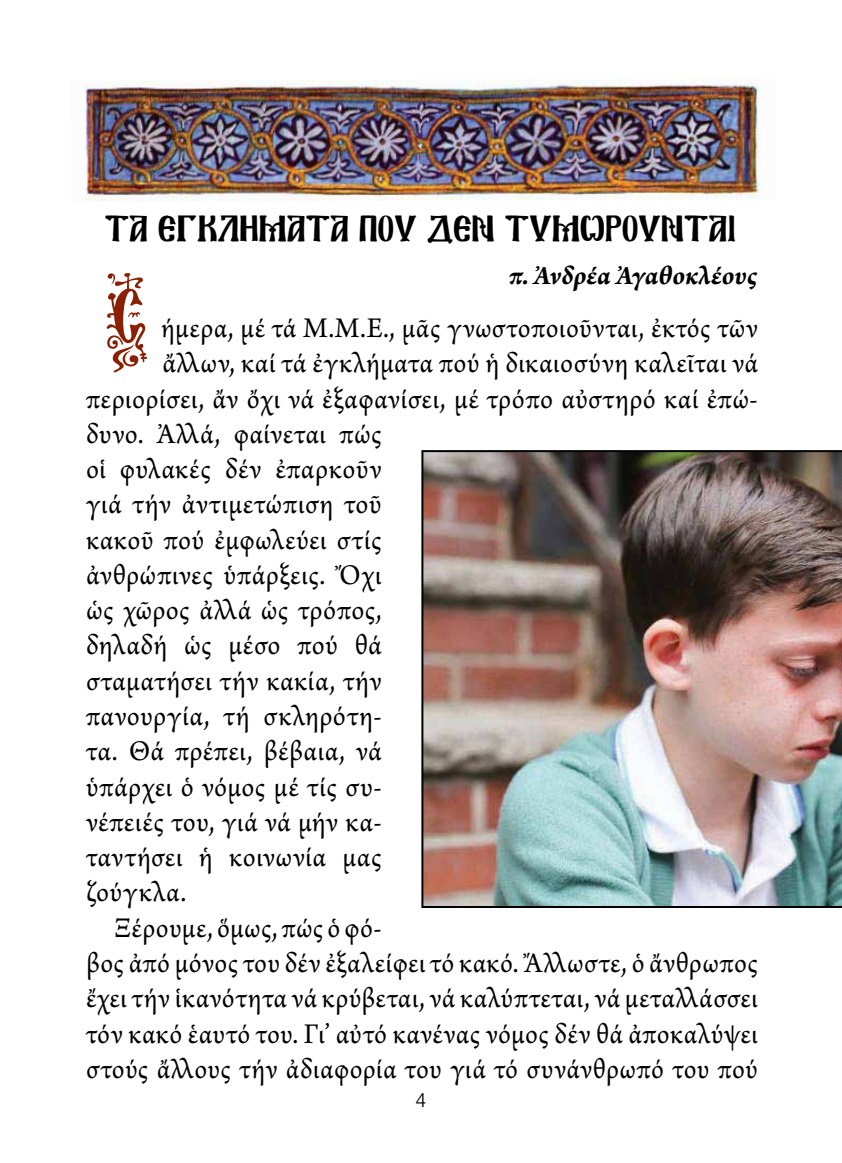
<style>
.page{position:relative;width:842px;height:1163px;background:#fff}
.page>*{position:absolute;margin:0;border:0;box-sizing:border-box;transform-origin:0 0}
.t1{font:100px "Mg Konstantinos Normal";color:#8a1f03}
.t2{font:32px "Mg Ekklisia Normal";color:#000}
.t3{font:30px "Arno Pro";letter-spacing:.02em;color:#000}
.t4{font:30px "Arno Pro";letter-spacing:.02em;color:#000;scale:.96 1}
.t5{font:italic 700 28px "Arno Pro";letter-spacing:-.005em;color:#000}
.t6{font:300 20px "UB Helvetica";color:#000}
</style>
<div class="page">
<img style="left:85px;top:79px;width:675px;height:123px">
<img style="left:421px;top:450px;width:421px;height:457px">
<p class="t2" style="left:105px;top:215px;width:633px">TA EGKLHMATA pOY DEN TYMVROYNTAI</p>
<p class="t5" style="left:509px;top:259px;width:249px">π. Ἀνδρέα Ἀγαθοκλέους</p>
<h1 class="t1" style="left:107px;top:273px;width:47px">S</h1>
<p class="t4" style="left:162px;top:311px;width:623px">ήμερα, μέ τά Μ.Μ.Ε., μᾶς γνωστοποιοῦνται, ἐκτός τῶν</p>
<p class="t3" style="left:162px;top:346px;width:597px">ἄλλων, καί τά ἐγκλήματα πού ἡ δικαιοσύνη καλεῖται νά</p>
<p class="t3" style="left:86px;top:381px;width:673px">περιορίσει, ἄν ὄχι νά ἐξαφανίσει, μέ τρόπο αὐστηρό καί ἐπώ-</p>
<p class="t3" style="left:86px;top:416px;width:297px">δυνο. Ἀλλά, φαίνεται πώς</p>
<p class="t3" style="left:86px;top:452px;width:297px">οἱ φυλακές δέν ἐπαρκοῦν</p>
<p class="t3" style="left:86px;top:487px;width:297px">γιά τήν ἀντιμετώπιση τοῦ</p>
<p class="t3" style="left:86px;top:522px;width:297px">κακοῦ πού ἐμφωλεύει στίς</p>
<p class="t3" style="left:86px;top:557px;width:297px">ἀνθρώπινες ὑπάρξεις. Ὄχι</p>
<p class="t3" style="left:86px;top:593px;width:297px">ὡς χῶρος ἀλλά ὡς τρόπος,</p>
<p class="t3" style="left:86px;top:628px;width:297px">δηλαδή ὡς μέσο πού θά</p>
<p class="t3" style="left:86px;top:663px;width:297px">σταματήσει τήν κακία, τήν</p>
<p class="t3" style="left:86px;top:698px;width:297px">πανουργία, τή σκληρότη-</p>
<p class="t3" style="left:86px;top:734px;width:297px">τα. Θά πρέπει, βέβαια, νά</p>
<p class="t3" style="left:86px;top:769px;width:297px">ὑπάρχει ὁ νόμος μέ τίς συ-</p>
<p class="t3" style="left:86px;top:804px;width:297px">νέπειές του, γιά νά μήν κα-</p>
<p class="t3" style="left:86px;top:839px;width:297px">ταντήσει ἡ κοινωνία μας</p>
<p class="t3" style="left:86px;top:875px;width:102px">ζούγκλα.</p>
<p class="t4" style="left:114px;top:910px;width:280px">Ξέρουμε, ὅμως, πώς ὁ φό-</p>
<p class="t4" style="left:86px;top:945px;width:701px">βος ἀπό μόνος του δέν ἐξαλείφει τό κακό. Ἄλλωστε, ὁ ἄνθρωπος</p>
<p class="t4" style="left:86px;top:981px;width:701px">ἔχει τήν ἱκανότητα νά κρύβεται, νά καλύπτεται, νά μεταλλάσσει</p>
<p class="t4" style="left:86px;top:1016px;width:701px">τόν κακό ἑαυτό του. Γι’ αὐτό κανένας νόμος δέν θά ἀποκαλύψει</p>
<p class="t4" style="left:86px;top:1051px;width:701px">στούς ἄλλους τήν ἀδιαφορία του γιά τό συνάνθρωπό του πού</p>
<p class="t6" style="left:416px;top:1087px;width:12px">4</p>
</div>
